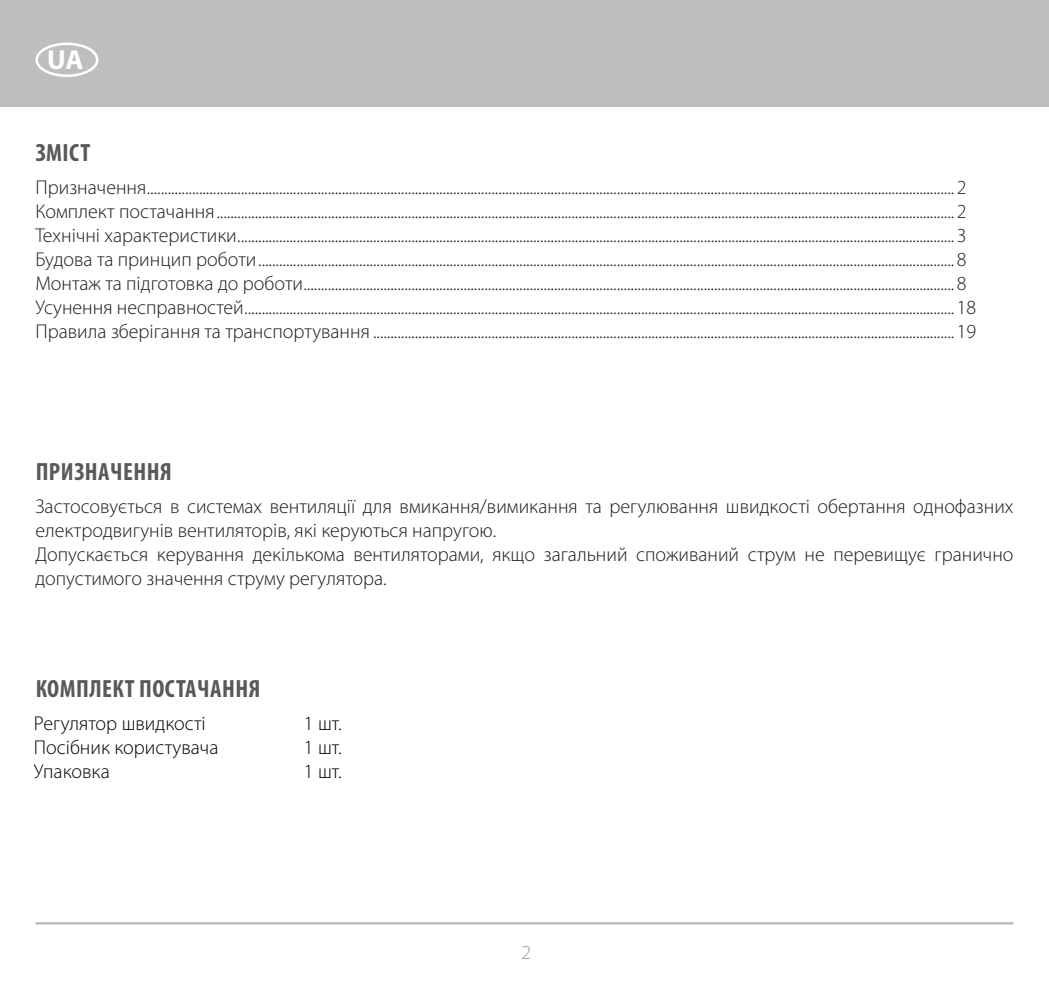
<style>
.page{position:relative;width:1049px;height:993px;background:#fff}
.page>*{position:absolute;margin:0;border:0;box-sizing:border-box;transform-origin:0 0}
.t1{font:700 27.5px "Myriad Pro";color:#fff}
.t2{font:700 condensed 25px "Myriad Pro";letter-spacing:.02em;color:#58595b}
.t3{font:300 20px/24px "Myriad Pro";color:#1c1c1b}
.t4{font:300 20px "Myriad Pro";color:#000}
.t5{font:300 20px "Myriad Pro";color:#939598}
</style>
<div class="page">
<div style="left:0;top:0;width:1049px;height:106px;background:#bcbec0"></div>
<div style="left:35px;top:43px;width:63px;height:34px;border:2px solid #fff;border-radius:50%"></div>
<hr style="left:35px;top:921px;width:978px;height:3px;background:#bcbec0">
<h1 class="t1" style="left:47px;top:42px;width:38px">UA</h1>
<p class="t2" style="left:36px;top:137px;width:56px">ЗМІСТ</p>
<p class="t3" style="left:35px;top:175px;width:942px">Призначення........................................................................................................................................................................................................................................ 2<br>Комплект постачання.................................................................................................................................................................................................................... 2<br>Технічні характеристики.............................................................................................................................................................................................................. 3<br>Будова та принцип роботи........................................................................................................................................................................................................ 8<br>Монтаж та підготовка до роботи........................................................................................................................................................................................... 8<br>Усунення несправностей............................................................................................................................................................................................................ 18<br>Правила зберігання та транспортування ....................................................................................................................................................................... 19</p>
<p class="t2" style="left:36px;top:455px;width:138px">ПРИЗНАЧЕННЯ</p>
<p class="t3" style="left:35px;top:494px;width:979px">Застосовується в системах вентиляції для вмикання/вимикання та регулювання швидкості обертання однофазних електродвигунів вентиляторів, які керуються напругою.<br>Допускається керування декількома вентиляторами, якщо загальний споживаний струм не перевищує гранично допустимого значення струму регулятора.</p>
<p class="t2" style="left:36px;top:673px;width:226px">КОМПЛЕКТ ПОСТАЧАННЯ</p>
<p class="t4" style="left:34px;top:712px;width:173px">Регулятор швидкості</p>
<p class="t4" style="left:304px;top:712px;width:39px">1 шт.</p>
<p class="t4" style="left:34px;top:736px;width:186px">Посібник користувача</p>
<p class="t4" style="left:304px;top:736px;width:39px">1 шт.</p>
<p class="t4" style="left:34px;top:760px;width:77px">Упаковка</p>
<p class="t4" style="left:304px;top:760px;width:39px">1 шт.</p>
<p class="t5" style="left:521px;top:940px;width:11px">2</p>
</div>
